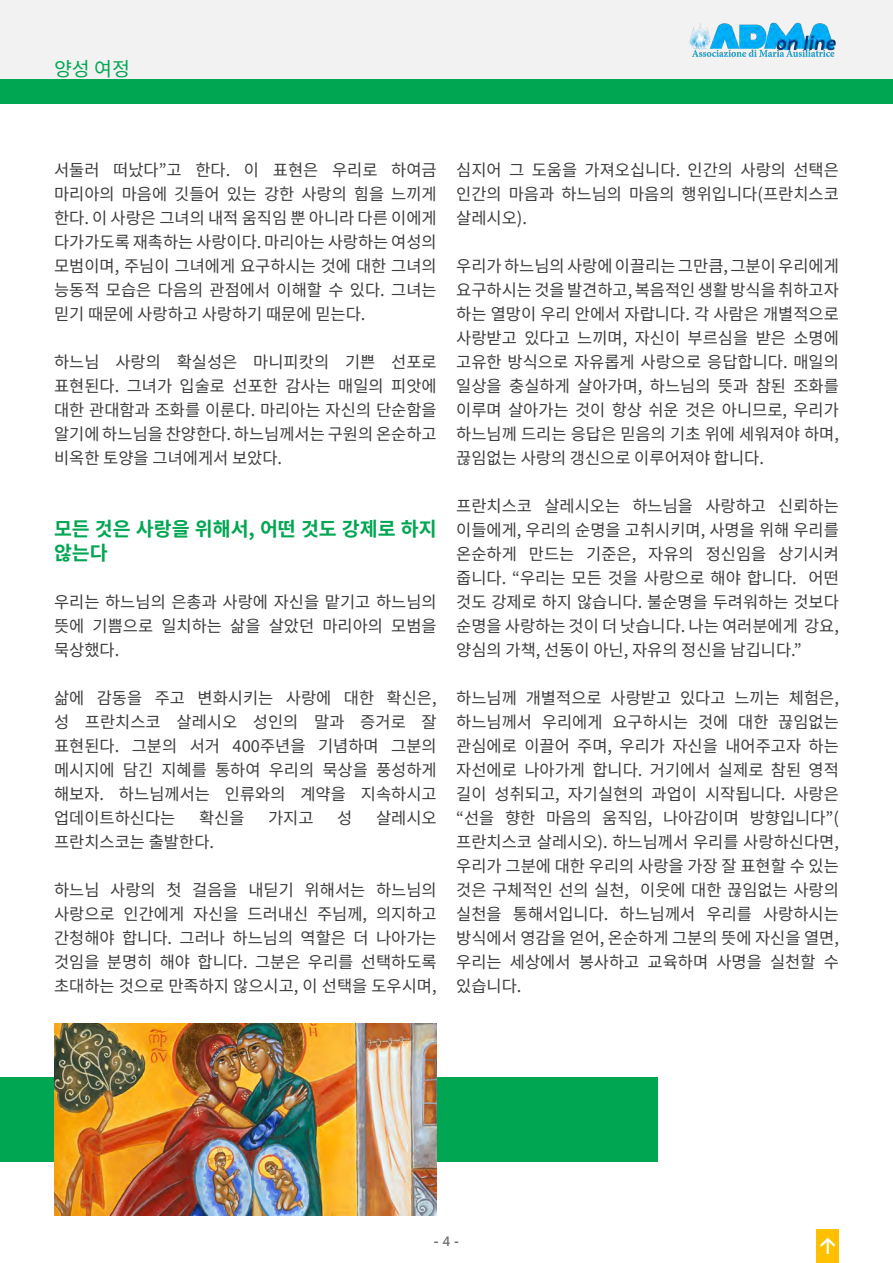
<style>
.page{position:relative;width:893px;height:1263px;background:#fff}
.page>*{position:absolute;margin:0;border:0;box-sizing:border-box;transform-origin:0 0}
.t1{font:700 19.5px/24px "Noto Sans KR";color:#00a652}
.t2{font:19.5px "Noto Sans KR";color:#00a652}
.t3{font:16.5px/24px "Noto Sans KR";color:#3e3e3f;text-align:justify}
.t4{font:700 13.5px "Segoe UI";color:#6d6e70}
.s1{font-weight:600}
</style>
<div class="page">
<div style="left:0;top:0;width:893px;height:80px;background:#f2f2f2"></div>
<img style="left:689px;top:22px;width:147px;height:35px">
<div style="left:816px;top:1229px;width:23px;height:34px;background:#ffc000"></div>
<svg style="left:820px;top:1237px;width:16px;height:17px"></svg>
<div style="left:0;top:80px;width:893px;height:24px;background:#00a652"></div>
<div style="left:0;top:1077px;width:657px;height:84px;background:#00a652"></div>
<img style="left:54px;top:1023px;width:383px;height:193px">
<p class="t2" style="left:54px;top:57px;width:78px">양성 여정</p>
<p class="t3" style="left:54px;top:158px;width:384px">서둘러 떠났다”고 한다. 이 표현은 우리로 하여금 마리아의 마음에 깃들어 있는 강한 사랑의 힘을 느끼게 한다. 이 사랑은 그녀의 내적 움직임 뿐 아니라 다른 이에게 다가가도록 재촉하는 사랑이다. 마리아는 사랑하는 여성의 모범이며, 주님이 그녀에게 요구하시는 것에 대한 그녀의 능동적 모습은 다음의 관점에서 이해할 수 있다. 그녀는 믿기 때문에 사랑하고 사랑하기 때문에 믿는다.</p>
<p class="t3" style="left:54px;top:350px;width:384px">하느님 사랑의 확실성은 마니피캇의 기쁜 선포로 표현된다. 그녀가 입술로 선포한 감사는 매일의 피앗에 대한 관대함과 조화를 이룬다. 마리아는 자신의 단순함을 알기에 하느님을 찬양한다. 하느님께서는 구원의 온순하고 비옥한 토양을 그녀에게서 보았다.</p>
<p class="t1" style="left:54px;top:517px;width:384px">모든 것은 사랑을 위해서, 어떤 것도 강제로 하지 않는다</p>
<p class="t3" style="left:54px;top:590px;width:384px">우리는 하느님의 은총과 사랑에 자신을 맡기고 하느님의 뜻에 기쁨으로 일치하는 삶을 살았던 마리아의 모범을 묵상했다.</p>
<p class="t3" style="left:54px;top:686px;width:384px">삶에 감동을 주고 변화시키는 사랑에 대한 확신은, 성 프란치스코 살레시오 성인의 말과 증거로 잘 표현된다. 그분의 서거 400주년을 기념하며 그분의 메시지에 담긴 지혜를 통하여 우리의 묵상을 풍성하게 해보자. 하느님께서는 인류와의 계약을 지속하시고 업데이트하신다는</p>
<p class="t3" style="left:199px;top:806px;width:47px">확신을</p>
<p class="t3" style="left:268px;top:806px;width:47px">가지고</p>
<p class="t3" style="left:337px;top:806px;width:17px">성</p>
<p class="t3" style="left:376px;top:806px;width:62px">살레시오</p>
<p class="t3" style="left:54px;top:830px;width:162px">프란치스코는 출발한다.</p>
<p class="t3" style="left:54px;top:878px;width:384px">하느님 사랑의 첫 걸음을 내딛기 위해서는 하느님의 사랑으로 인간에게 자신을 드러내신 주님께, 의지하고 간청해야 합니다. 그러나 하느님의 역할은 더 나아가는 것임을 분명히 해야 합니다. 그분은 우리를 선택하도록 초대하는 것으로 만족하지 않으시고, 이 선택을 도우시며,</p>
<p class="t3" style="left:456px;top:158px;width:384px">심지어 그 도움을 가져오십니다. 인간의 사랑의 선택은 인간의 마음과 하느님의 마음의 행위입니다(프란치스코 살레시오).</p>
<p class="t3" style="left:456px;top:254px;width:384px">우리가 하느님의 사랑에 이끌리는 그만큼, 그분이 우리에게 요구하시는 것을 발견하고, 복음적인 생활 방식을 취하고자 하는 열망이 우리 안에서 자랍니다. 각 사람은 개별적으로 사랑받고 있다고 느끼며, 자신이 부르심을 받은 소명에 고유한 방식으로 자유롭게 사랑으로 응답합니다. 매일의 일상을 충실하게 살아가며, 하느님의 뜻과 참된 조화를 이루며 살아가는 것이 항상 쉬운 것은 아니므로, 우리가 하느님께 드리는 응답은 믿음의 기초 위에 세워져야 하며, 끊임없는 사랑의 갱신으로 이루어져야 합니다.</p>
<p class="t3" style="left:456px;top:494px;width:384px">프란치스코 살레시오는 하느님을 사랑하고 신뢰하는 이들에게, 우리의 순명을 고취시키며, 사명을 위해 우리를 온순하게 만드는 기준은, 자유의 정신임을 상기시켜 줍니다. “우리는 모든 것을 사랑으로 해야 합니다. 어떤 것도 강제로 하지 않습니다. 불순명을 두려워하는 것보다 순명을 사랑하는 것이 더 낫습니다. 나는 여러분에게 강요, 양심의 가책, 선동이 아닌, 자유의 정신을 남깁니다.”</p>
<p class="t3" style="left:456px;top:686px;width:384px">하느님께 개별적으로 사랑받고 있다고 느끼는 체험은, 하느님께서 우리에게 요구하시는 것에 대한 끊임없는 관심에로 이끌어 주며, 우리가 자신을 내어주고자 하는 자선에로 나아가게 합니다. 거기에서 실제로 참된 영적 길이 성취되고, 자기실현의 과업이 시작됩니다. 사랑은 “선을 향한 마음의 움직임, 나아감이며 방향입니다”( 프란치스코 살레시오). 하느님께서 우리를 사랑하신다면, 우리가 그분에 대한 우리의 사랑을 가장 잘 표현할 수 있는 것은 구체적인 선의 실천, 이웃에 대한 끊임없는 사랑의 실천을 통해서입니다. 하느님께서 우리를 사랑하시는 방식에서 영감을 얻어, 온순하게 그분의 뜻에 자신을 열면, 우리는 세상에서 봉사하고 교육하며 사명을 실천할 수 있습니다.</p>
<p class="t4" style="left:434px;top:1229px;width:27px">- <span class="s1">4</span> -</p>
</div>
